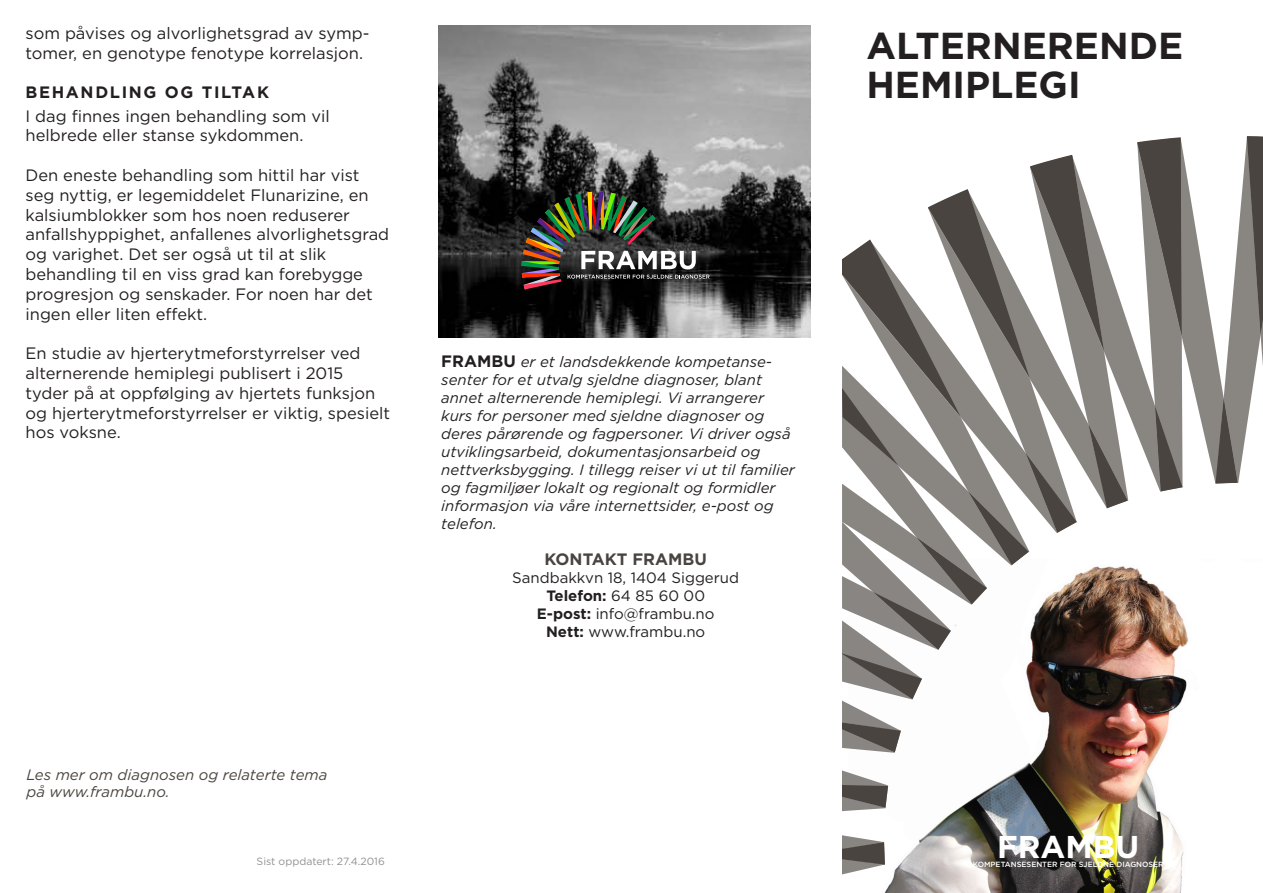
<style>
.page{position:relative;width:1263px;height:893px;background:#fff}
.page>*{position:absolute;margin:0;border:0;box-sizing:border-box;transform-origin:0 0}
.t1{font:700 37.5px "Gotham";color:#231f20}
.t2{font:700 31.5px "Gotham";color:#fff}
.t3{font:16.5px/19.8px "Gotham";color:#231f20}
.t4{font:700 16.5px "Gotham";letter-spacing:.1em;color:#231f20}
.t5{font:700 16.5px "Gotham";color:#49443f}
.t6{font:italic 15px/18px "Gotham";color:#231f20}
.t7{font:15px "Gotham";color:#231f20}
.t8{font:italic 15px/16.5px "Gotham";color:#49443f}
.t9{font:700 15px "Gotham";color:#231f20}
.t10{font:10.5px "Gotham";color:#8f9194}
.t11{font:500 7.5px "Gotham";color:#fff}
.s1{font-weight:700;font-style:normal;font-size:16.5px}
.s2{font-weight:400}
.s3{font-weight:700}
</style>
<div class="page">
<img style="left:438px;top:26px;width:372px;height:312px">
<img style="left:884px;top:753px;width:300px;height:140px">
<svg style="left:522px;top:192px;width:188px;height:97px;background:#4a4a3e"></svg>
<svg style="left:842px;top:770px;width:46px;height:41px"></svg>
<svg style="left:842px;top:835px;width:43px;height:39px"></svg>
<svg style="left:842px;top:136px;width:421px;height:617px"></svg>
<p class="t3" style="left:26px;top:23px;width:345px">som påvises og alvorlighetsgrad av symp&shy;tomer, en genotype fenotype korrelasjon.</p>
<p class="t4" style="left:26px;top:81px;width:245px">BEHANDLING OG TILTAK</p>
<p class="t3" style="left:26px;top:105px;width:306px">I dag finnes ingen behandling som vil helbrede eller stanse sykdommen.</p>
<p class="t3" style="left:26px;top:165px;width:365px">Den eneste behandling som hittil har vist seg nyttig, er legemiddelet Flunarizine, en kalsiumblokker som hos noen reduserer anfallshyppighet, anfallenes alvorlighetsgrad og varighet. Det ser også ut til at slik</p>
<p class="t3" style="left:26px;top:264px;width:349px">behandling til en viss grad kan forebygge progresjon og senskader. For noen har det ingen eller liten effekt.</p>
<p class="t3" style="left:26px;top:343px;width:366px">En studie av hjerterytmeforstyrrelser ved alternerende hemiplegi publisert i 2015 tyder på at oppfølging av hjertets funksjon og hjerterytmeforstyrrelser er viktig, spesielt hos voksne.</p>
<p class="t6" style="left:441px;top:352px;width:332px"><span class="s1">FRAMBU</span> er et landsdekkende kompetanse-</p>
<p class="t6" style="left:441px;top:370px;width:355px">senter for et utvalg sjeldne diagnoser, blant annet alternerende hemiplegi. Vi arrangerer kurs for personer med sjeldne diagnoser og deres pårørende og fagpersoner. Vi driver også utviklingsarbeid, dokumentasjonsarbeid og nettverksbygging. I tillegg reiser vi ut til familier og fagmiljøer lokalt og regionalt og formidler informasjon via våre internettsider, e-post og telefon.</p>
<p class="t5" style="left:544px;top:548px;width:164px">KONTAKT FRAMBU</p>
<p class="t7" style="left:512px;top:568px;width:228px">Sandbakkvn 18, 1404 Siggerud</p>
<p class="t9" style="left:546px;top:586px;width:160px">Telefon: <span class="s2">64 85 60 00</span></p>
<p class="t7" style="left:537px;top:604px;width:179px"><span class="s3">E-post:</span> info@frambu.no</p>
<p class="t7" style="left:546px;top:622px;width:161px"><span class="s3">Nett:</span> www.frambu.no</p>
<p class="t8" style="left:27px;top:766px;width:302px">Les mer om diagnosen og relaterte tema på www.frambu.no.</p>
<p class="t10" style="left:257px;top:855px;width:130px">Sist oppdatert: 27.4.2016</p>
<p class="t1" style="left:866px;top:21px;width:318px">ALTERNERENDE</p>
<p class="t1" style="left:866px;top:60px;width:216px">HEMIPLEGI</p>
<p class="t2" style="left:997px;top:826px;width:144px">FRAMBU</p>
<p class="t11" style="left:973px;top:859px;width:193px">KOMPETANSESENTER FOR SJELDNE DIAGNOSER</p>
</div>
